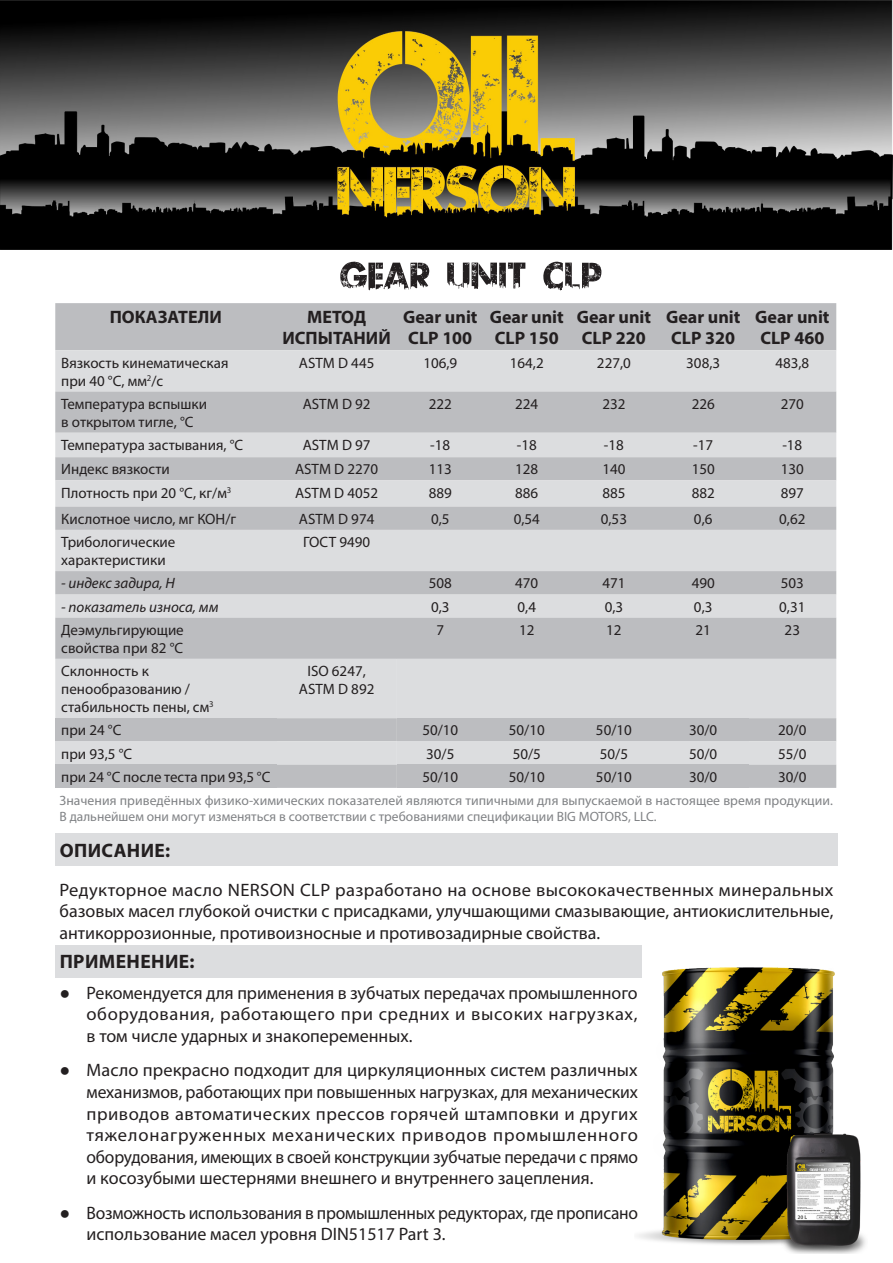
<style>
.page{position:relative;width:893px;height:1263px;background:#fff}
.page>*{position:absolute;margin:0;border:0;box-sizing:border-box;transform-origin:0 0}
.Стиль_абзаца_1{font:700 19.5px "Myriad Pro";letter-spacing:.02em;color:#231f20}
.основа{font:18px/21.6px "Myriad Pro";color:#231f20;text-align:justify}
.основа-2{font:700 18px/21.6px "Myriad Pro";color:#231f20}
.основа-3{font:15px/18px "Myriad Pro";color:#231f20}
.основа-4{font:italic 15px "Myriad Pro";color:#231f20}
.основа-5{font:13.5px/16.2px "Myriad Pro";letter-spacing:.005em;color:#808285}
.s1{font-family:"Arial"}
</style>
<div class="page">
<img style="left:0;top:0;width:893px;height:249px">
<img style="left:635px;top:967px;width:213px;height:287px">
<svg style="left:55px;top:303px;width:781px;height:88px"></svg>
<div style="left:55px;top:391px;width:781px;height:89px;background:#bcbdc0"></div>
<div style="left:55px;top:433px;width:781px;height:24px;background:#dcdddf"></div>
<div style="left:55px;top:480px;width:781px;height:138px;background:#dcdddf"></div>
<div style="left:55px;top:507px;width:781px;height:23px;background:#bcbdc0"></div>
<div style="left:55px;top:571px;width:781px;height:23px;background:#bcbdc0"></div>
<div style="left:55px;top:618px;width:781px;height:123px;background:#bcbdc0"></div>
<div style="left:55px;top:659px;width:781px;height:59px;background:#dcdddf"></div>
<div style="left:55px;top:718px;width:221px;height:23px;background:#bcbdc0"></div>
<div style="left:397px;top:718px;width:87px;height:23px;background:#bcbdc0"></div>
<div style="left:484px;top:718px;width:86px;height:23px;background:#bcbdc0"></div>
<div style="left:570px;top:718px;width:88px;height:23px;background:#bcbdc0"></div>
<div style="left:658px;top:718px;width:90px;height:23px;background:#bcbdc0"></div>
<div style="left:55px;top:741px;width:221px;height:24px;background:#dcdddf"></div>
<div style="left:55px;top:765px;width:221px;height:23px;background:#bcbdc0"></div>
<svg style="left:276px;top:741px;width:560px;height:47px"></svg>
<div style="left:397px;top:765px;width:87px;height:23px;background:#bcbdc0"></div>
<div style="left:484px;top:765px;width:86px;height:23px;background:#bcbdc0"></div>
<div style="left:570px;top:765px;width:88px;height:23px;background:#bcbdc0"></div>
<div style="left:658px;top:765px;width:90px;height:23px;background:#bcbdc0"></div>
<div style="left:55px;top:834px;width:783px;height:32px;background:#dcdddf"></div>
<svg style="left:340px;top:261px;width:261px;height:29px"></svg>
<img style="left:781px;top:1124px;width:85px;height:129px">
<div style="left:55px;top:945px;width:587px;height:32px;background:#dcdddf"></div>
<p class="основа-2" style="left:110px;top:305px;width:114px">ПОКАЗАТЕЛИ</p>
<p class="основа-2" style="left:283px;top:305px;width:110px;text-align:center">МЕТОД<br>ИСПЫТАНИЙ</p>
<p class="основа-2" style="left:403px;top:305px;width:76px">Gear unit<br>CLP 100</p>
<p class="основа-2" style="left:490px;top:305px;width:76px">Gear unit<br>CLP 150</p>
<p class="основа-2" style="left:577px;top:305px;width:76px">Gear unit<br>CLP 220</p>
<p class="основа-2" style="left:666px;top:305px;width:76px">Gear unit<br>CLP 320</p>
<p class="основа-2" style="left:755px;top:305px;width:76px">Gear unit<br>CLP 460</p>
<p class="основа-3" style="left:61px;top:353px;width:169px">Вязкость кинематическая при 40 °С, мм<sup>2</sup>/с</p>
<p class="основа-3" style="left:299px;top:353px;width:77px">ASTM D 445</p>
<p class="основа-3" style="left:423px;top:353px;width:35px">106,9</p>
<p class="основа-3" style="left:510px;top:353px;width:35px">164,2</p>
<p class="основа-3" style="left:597px;top:353px;width:35px">227,0</p>
<p class="основа-3" style="left:686px;top:353px;width:35px">308,3</p>
<p class="основа-3" style="left:775px;top:353px;width:35px">483,8</p>
<p class="основа-3" style="left:61px;top:394px;width:147px">Температура вспышки в открытом тигле, °С</p>
<p class="основа-3" style="left:303px;top:394px;width:69px">ASTM D 92</p>
<p class="основа-3" style="left:429px;top:394px;width:25px">222</p>
<p class="основа-3" style="left:515px;top:394px;width:25px">224</p>
<p class="основа-3" style="left:602px;top:394px;width:25px">232</p>
<p class="основа-3" style="left:692px;top:394px;width:25px">226</p>
<p class="основа-3" style="left:781px;top:394px;width:25px">270</p>
<p class="основа-3" style="left:61px;top:436px;width:184px">Температура застывания, °С</p>
<p class="основа-3" style="left:303px;top:436px;width:69px">ASTM D 97</p>
<p class="основа-3" style="left:430px;top:436px;width:21px">-18</p>
<p class="основа-3" style="left:517px;top:436px;width:21px">-18</p>
<p class="основа-3" style="left:604px;top:436px;width:21px">-18</p>
<p class="основа-3" style="left:693px;top:436px;width:21px">-17</p>
<p class="основа-3" style="left:782px;top:436px;width:21px">-18</p>
<p class="основа-3" style="left:61px;top:460px;width:110px">Индекс вязкости</p>
<p class="основа-3" style="left:295px;top:460px;width:85px">ASTM D 2270</p>
<p class="основа-3" style="left:429px;top:460px;width:25px">113</p>
<p class="основа-3" style="left:515px;top:460px;width:25px">128</p>
<p class="основа-3" style="left:602px;top:460px;width:25px">140</p>
<p class="основа-3" style="left:692px;top:460px;width:25px">150</p>
<p class="основа-3" style="left:781px;top:460px;width:25px">130</p>
<p class="основа-3" style="left:61px;top:483px;width:172px">Плотность при 20 °С, кг/м<sup>3</sup></p>
<p class="основа-3" style="left:295px;top:483px;width:85px">ASTM D 4052</p>
<p class="основа-3" style="left:429px;top:483px;width:25px">889</p>
<p class="основа-3" style="left:515px;top:483px;width:25px">886</p>
<p class="основа-3" style="left:602px;top:483px;width:25px">885</p>
<p class="основа-3" style="left:692px;top:483px;width:25px">882</p>
<p class="основа-3" style="left:781px;top:483px;width:25px">897</p>
<p class="основа-3" style="left:61px;top:510px;width:176px">Кислотное число, мг КОН/г</p>
<p class="основа-3" style="left:299px;top:510px;width:77px">ASTM D 974</p>
<p class="основа-3" style="left:431px;top:510px;width:20px">0,5</p>
<p class="основа-3" style="left:514px;top:510px;width:28px">0,54</p>
<p class="основа-3" style="left:601px;top:510px;width:28px">0,53</p>
<p class="основа-3" style="left:694px;top:510px;width:20px">0,6</p>
<p class="основа-3" style="left:779px;top:510px;width:28px">0,62</p>
<p class="основа-3" style="left:61px;top:533px;width:116px">Трибологические характеристики</p>
<p class="основа-3" style="left:303px;top:533px;width:68px">ГОСТ 9490</p>
<p class="основа-4" style="left:61px;top:574px;width:115px">- индекс задира, Н</p>
<p class="основа-3" style="left:429px;top:574px;width:25px">508</p>
<p class="основа-3" style="left:515px;top:574px;width:25px">470</p>
<p class="основа-3" style="left:602px;top:574px;width:25px">471</p>
<p class="основа-3" style="left:692px;top:574px;width:25px">490</p>
<p class="основа-3" style="left:781px;top:574px;width:25px">503</p>
<p class="основа-4" style="left:61px;top:597px;width:159px">- показатель износа, мм</p>
<p class="основа-3" style="left:431px;top:597px;width:20px">0,3</p>
<p class="основа-3" style="left:517px;top:597px;width:20px">0,4</p>
<p class="основа-3" style="left:605px;top:597px;width:20px">0,3</p>
<p class="основа-3" style="left:694px;top:597px;width:20px">0,3</p>
<p class="основа-3" style="left:779px;top:597px;width:28px">0,31</p>
<p class="основа-3" style="left:61px;top:621px;width:124px">Деэмульгирующие свойства при 82 °С</p>
<p class="основа-3" style="left:436px;top:621px;width:9px">7</p>
<p class="основа-3" style="left:519px;top:621px;width:17px">12</p>
<p class="основа-3" style="left:606px;top:621px;width:17px">12</p>
<p class="основа-3" style="left:695px;top:621px;width:17px">21</p>
<p class="основа-3" style="left:785px;top:621px;width:17px">23</p>
<p class="основа-3" style="left:61px;top:662px;width:154px">Склонность к пенообразованию / стабильность пены, см<sup>3</sup></p>
<p class="основа-3" style="left:299px;top:662px;width:77px;text-align:center">ISO 6247,<br>ASTM D 892</p>
<p class="основа-3" style="left:61px;top:721px;width:62px">при 24 °С</p>
<p class="основа-3" style="left:422px;top:721px;width:37px">50/10</p>
<p class="основа-3" style="left:509px;top:721px;width:37px">50/10</p>
<p class="основа-3" style="left:596px;top:721px;width:37px">50/10</p>
<p class="основа-3" style="left:689px;top:721px;width:30px">30/0</p>
<p class="основа-3" style="left:778px;top:721px;width:30px">20/0</p>
<p class="основа-3" style="left:61px;top:744px;width:72px">при 93,5 °С</p>
<p class="основа-3" style="left:426px;top:744px;width:30px">30/5</p>
<p class="основа-3" style="left:513px;top:744px;width:30px">50/5</p>
<p class="основа-3" style="left:600px;top:744px;width:30px">50/5</p>
<p class="основа-3" style="left:689px;top:744px;width:30px">50/0</p>
<p class="основа-3" style="left:778px;top:744px;width:30px">55/0</p>
<p class="основа-3" style="left:61px;top:768px;width:211px">при 24 °С после теста при 93,5 °С</p>
<p class="основа-3" style="left:422px;top:768px;width:37px">50/10</p>
<p class="основа-3" style="left:509px;top:768px;width:37px">50/10</p>
<p class="основа-3" style="left:596px;top:768px;width:37px">50/10</p>
<p class="основа-3" style="left:689px;top:768px;width:30px">30/0</p>
<p class="основа-3" style="left:778px;top:768px;width:30px">30/0</p>
<p class="основа-5" style="left:60px;top:792px;width:775px">Значения приведённых физико-химических показателей являются типичными для выпускаемой в настоящее время продукции.<br>В дальнейшем они могут изменяться в соответствии с требованиями спецификации BIG MOTORS, LLC.</p>
<p class="Стиль_абзаца_1" style="left:60px;top:838px;width:112px">ОПИСАНИЕ:</p>
<p class="основа" style="left:60px;top:878px;width:775px">Редукторное масло NERSON CLP разработано на основе высококачественных минеральных базовых масел глубокой очистки с присадками, улучшающими смазывающие, антиокислительные, антикоррозионные, противоизносные и противозадирные свойства.</p>
<p class="Стиль_абзаца_1" style="left:60px;top:949px;width:136px">ПРИМЕНЕНИЕ:</p>
<p class="основа" style="left:87px;top:982px;width:553px;text-indent:-27px"><span class="s1">●</span> Рекомендуется для применения в зубчатых передачах промышленного оборудования, работающего при средних и высоких нагрузках, в том числе ударных и знакопеременных.</p>
<p class="основа" style="left:87px;top:1059px;width:553px;text-indent:-27px"><span class="s1">●</span> Масло прекрасно подходит для циркуляционных систем различных механизмов, работающих при повышенных нагрузках, для механических приводов автоматических прессов горячей штамповки и других тяжелонагруженных механических приводов промышленного оборудования, имеющих в своей конструкции зубчатые передачи с прямо и косозубыми шестернями внешнего и внутреннего зацепления.</p>
<p class="основа" style="left:87px;top:1201px;width:553px;text-indent:-27px"><span class="s1">●</span> Возможность использования в промышленных редукторах, где прописано использование масел уровня DIN51517 Part 3.</p>
</div>
